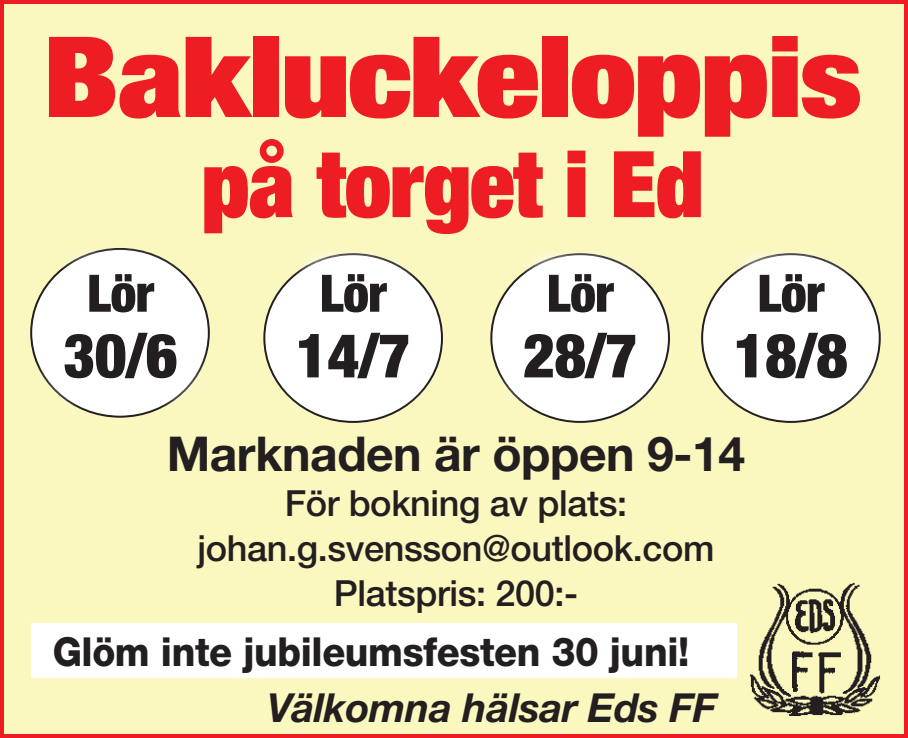
<style>
.page{position:relative;width:908px;height:738px;background:#fff}
.page>*{position:absolute;margin:0;border:0;box-sizing:border-box;transform-origin:0 0}
.t1{font:900 condensed 112px "Helvetica Neue LT Std";letter-spacing:-.01em;color:#ee1d23;scale:1.17 1}
.t2{font:900 condensed 92px "Helvetica Neue LT Std";letter-spacing:-.01em;color:#ee1d23}
.t3{font:900 condensed 61.2px "Helvetica Neue LT Std";letter-spacing:-.01em;color:#231f20}
.t4{font:900 condensed 51.6px "Helvetica Neue LT Std";letter-spacing:-.01em;color:#231f20}
.t5{font:700 48px "Helvetica Neue LT Std";letter-spacing:-.01em;color:#231f20}
.t6{font:800 40px "Helvetica Neue LT Std";letter-spacing:-.01em;color:#231f20;scale:.94 1}
.t7{font:italic 700 40px "Helvetica Neue LT Std";letter-spacing:-.01em;color:#231f20}
.t8{font:500 36px/44.8px "Helvetica Neue LT Std";letter-spacing:-.01em;color:#231f20;text-align:center}
</style>
<div class="page">
<div style="left:2px;top:2px;width:903px;height:733px;background:#faf7bf"></div>
<div style="left:0;top:0;width:907px;height:737px;border:4px solid #ee1d23"></div>
<img style="left:749px;top:582px;width:131px;height:134px">
<div style="left:31px;top:622px;width:705px;height:55px;background:#fff"></div>
<svg style="left:35px;top:248px;width:172px;height:162px"></svg>
<div style="left:52px;top:263px;width:135px;height:135px;background:#fff"></div>
<svg style="left:264px;top:254px;width:178px;height:167px"></svg>
<svg style="left:269px;top:252px;width:170px;height:158px;fill:#fff"></svg>
<div style="left:288px;top:263px;width:130px;height:128px;background:#fff"></div>
<div style="left:491px;top:254px;width:177px;height:167px;background:#fff;border-radius:50%"></div>
<svg style="left:493px;top:252px;width:173px;height:158px"></svg>
<svg style="left:510px;top:263px;width:135px;height:128px"></svg>
<svg style="left:701px;top:254px;width:178px;height:167px"></svg>
<svg style="left:706px;top:252px;width:170px;height:158px;fill:#fff"></svg>
<div style="left:726px;top:263px;width:130px;height:128px;background:#fff"></div>
<h1 class="t1" style="left:44px;top:5px;width:699px">Bakluckeloppis</h1>
<h2 class="t2" style="left:202px;top:125px;width:503px">på torget i Ed</h2>
<h3 class="t4" style="left:87px;top:261px;width:68px">Lör</h3>
<h3 class="t3" style="left:63px;top:317px;width:116px">30/6</h3>
<h3 class="t4" style="left:319px;top:261px;width:68px">Lör</h3>
<h3 class="t3" style="left:296px;top:317px;width:116px">14/7</h3>
<h3 class="t4" style="left:546px;top:261px;width:68px">Lör</h3>
<h3 class="t3" style="left:523px;top:317px;width:116px">28/7</h3>
<h3 class="t4" style="left:757px;top:261px;width:68px">Lör</h3>
<h3 class="t3" style="left:733px;top:317px;width:116px">18/8</h3>
<h3 class="t5" style="left:167px;top:424px;width:579px">Marknaden är öppen 9-14</h3>
<p class="t8" style="left:197px;top:480px;width:518px">För bokning av plats: johan.g.svensson@outlook.com<br>Platspris: 200:-</p>
<p class="t6" style="left:53px;top:627px;width:678px">Glöm inte jubileumsfesten 30 juni!</p>
<p class="t7" style="left:267px;top:682px;width:450px">Välkomna hälsar Eds FF</p>
</div>
